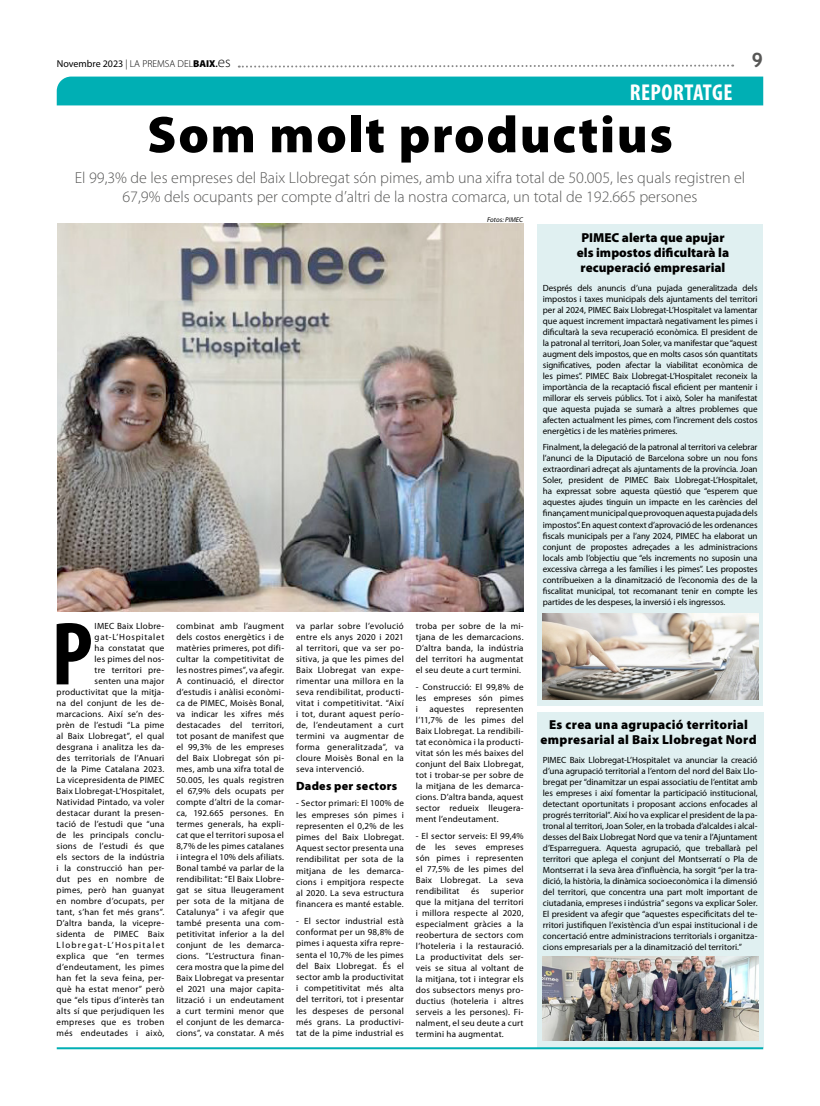
<style>
.page{position:relative;width:820px;height:1106px;background:#fff}
.page>*{position:absolute;margin:0;border:0;box-sizing:border-box;transform-origin:0 0}
.t1{font:700 condensed 90.6px "Myriad Pro";color:#000}
.t2{font:900 52px "Myriad Pro";letter-spacing:.03em;color:#000}
.t3{font:700 condensed 23px "Myriad Pro";letter-spacing:.02em;color:#fff}
.t4{font:700 20px "Trebuchet MS";color:#575756}
.t5{font:300 16px/19px "Myriad Pro";color:#575756;text-align:center}
.t6{font:900 13px/15px "Myriad Pro";letter-spacing:.005em;color:#000;text-align:center}
.t7{font:900 12px "Myriad Pro";letter-spacing:.02em;color:#000}
.t8{font:10px "Myriad Pro";color:#000}
.t9{font:9px/11px "Myriad Pro";letter-spacing:.025em;color:#000;text-align:justify}
.t10{font:italic 7px "Myriad Pro";color:#000}
.s1{font-weight:300}
.s2{font-weight:900}
.s3{font-weight:600}
.s4{font-weight:300;font-size:15px}
</style>
<div class="page">
<svg style="left:239px;top:64px;width:494px;height:4px"></svg>
<div style="left:537px;top:712px;width:226px;height:336px;background:#e0f0f1"></div>
<div style="left:57px;top:77px;width:706px;height:28px;background:#00afb4"></div>
<hr style="left:57px;top:1047px;width:706px;height:2px;background:#00afb4">
<img style="left:57px;top:224px;width:466px;height:388px">
<div style="left:537px;top:224px;width:225px;height:481px;background:#e0f0f1"></div>
<img style="left:542px;top:613px;width:216px;height:86px">
<img style="left:542px;top:956px;width:215px;height:84px">
<p class="t8" style="left:57px;top:58px;width:175px">Novembre 2023 <span class="s1">| LA PREMSA DEL</span><span class="s2">BAIX</span><span class="s3">.</span><span class="s4">es</span></p>
<h3 class="t4" style="left:751px;top:47px;width:13px">9</h3>
<h3 class="t3" style="left:629px;top:79px;width:104px">REPORTATGE</h3>
<h2 class="t2" style="left:147px;top:100px;width:527px">Som molt productius</h2>
<h3 class="t5" style="left:75px;top:168px;width:671px">El 99,3% de les empreses del Baix Llobregat són pimes, amb una xifra total de 50.005, les quals registren el<br>67,9% dels ocupants per compte d’altri de la nostra comarca, un total de 192.665 persones</h3>
<h3 class="t6" style="left:576px;top:229px;width:154px">PIMEC alerta que apujar els impostos dificultarà la recuperació empresarial</h3>
<p class="t9" style="left:542px;top:282px;width:216px">Després dels anuncis d’una pujada generalitzada dels impostos i taxes municipals dels ajuntaments del territori per al 2024, PIMEC Baix Llobregat-L’Hospitalet va lamentar que aquest increment impactarà negativament les pimes i dificultarà la seva recuperació econòmica. El president de la patronal al territori, Joan Soler, va manifestar que “aquest augment dels impostos, que en molts casos són quantitats significatives, poden afectar la viabilitat econòmica de les pimes”. PIMEC Baix Llobregat-L’Hospitalet reconeix la importància de la recaptació fiscal eficient per mantenir i millorar els serveis públics. Tot i això, Soler ha manifestat que aquesta pujada se sumarà a altres problemes que afecten actualment les pimes, com l’increment dels costos energètics i de les matèries primeres.</p>
<p class="t9" style="left:542px;top:442px;width:216px">Finalment, la delegació de la patronal al territori va celebrar l’anunci de la Diputació de Barcelona sobre un nou fons extraordinari adreçat als ajuntaments de la província. Joan Soler, president de PIMEC Baix Llobregat-L’Hospitalet, ha expressat sobre aquesta qüestió que “esperem que aquestes ajudes tinguin un impacte en les carències del finançament municipal que provoquen aquesta pujada dels impostos”. En aquest context d’aprovació de les ordenances fiscals municipals per a l’any 2024, PIMEC ha elaborat un conjunt de propostes adreçades a les administracions locals amb l’objectiu que “els increments no suposin una excessiva càrrega a les famílies i les pimes”. Les propostes contribueixen a la dinamització de l’economia des de la fiscalitat municipal, tot recomanant tenir en compte les partides de les despeses, la inversió i els ingressos.</p>
<p class="t10" style="left:487px;top:215px;width:37px">Fotos: PIMEC</p>
<p class="t9" style="left:57px;top:620px;width:109px;text-align:right">IMEC Baix Llobre&shy;gat-L’Hospitalet<br>ha constatat que<br>les pimes del nos-<br>tre territori pre-<br>senten una major productivitat que la mitja&shy;na del conjunt de les de&shy;marcacions. Així se’n des&shy;prèn de l’estudi “La pime al Baix Llobregat”, el qual desgrana i analitza les da&shy;des territorials de l’Anuari de la Pime Catalana 2023.<br>La vicepresidenta de PIMEC<br>Baix Llobregat-L’Hospitalet,<br>Natividad Pintado, va voler destacar durant la presen&shy;tació de l’estudi que “una de les principals conclu&shy;sions de l’estudi és que els sectors de la indústria i la construcció han per&shy;dut pes en nombre de pimes, però han guanyat en nombre d’ocupats, per tant, s’han fet més grans”.<br>D’altra banda, la vicepre&shy;sidenta de PIMEC Baix<br>Llobregat-L’Hospitalet explica que “en termes d’endeutament, les pimes han fet la seva feina, per&shy;què ha estat menor” però que “els tipus d’interès tan alts sí que perjudiquen les empreses que es troben més endeutades i això,</p>
<p class="t9" style="left:176px;top:620px;width:109px">combinat amb l’augment dels costos energètics i de matèries primeres, pot difi&shy;cultar la competitivitat de les nostres pimes”, va afegir.<br>A continuació, el director d’estudis i anàlisi econòmi&shy;ca de PIMEC, Moisès Bonal, va indicar les xifres més destacades del territori, tot posant de manifest que el 99,3% de les empreses del Baix Llobregat són pi&shy;mes, amb una xifra total de 50.005, les quals registren el 67,9% dels ocupats per compte d’altri de la comar&shy;ca, 192.665 persones. En termes generals, ha expli&shy;cat que el territori suposa el 8,7% de les pimes catalanes i integra el 10% dels afiliats.<br>Bonal també va parlar de la rendibilitat: “El Baix Llobre&shy;gat se situa lleugerament per sota de la mitjana de Catalunya” i va afegir que també presenta una com&shy;petitivitat inferior a la del conjunt de les demarca&shy;cions. ”L’estructura finan&shy;cera mostra que la pime del Baix Llobregat va presentar el 2021 una major capita&shy;lització i un endeutament a curt termini menor que el conjunt de les demarca&shy;cions”, va constatar. A més</p>
<p class="t9" style="left:296px;top:620px;width:109px">va parlar sobre l’evolució entre els anys 2020 i 2021 al territori, que va ser po&shy;sitiva, ja que les pimes del Baix Llobregat van expe&shy;rimentar una millora en la seva rendibilitat, producti&shy;vitat i competitivitat. “Així i tot, durant aquest perío&shy;de, l’endeutament a curt termini va augmentar de forma generalitzada”, va cloure Moisès Bonal en la seva intervenció.</p>
<h1 class="t1" style="left:51px;top:604px;width:43px">P</h1>
<h3 class="t7" style="left:296px;top:777px;width:102px">Dades per sectors</h3>
<p class="t9" style="left:296px;top:797px;width:109px">- Sector primari: El 100% de les empreses són pimes i representen el 0,2% de les pimes del Baix Llobregat.<br>Aquest sector presenta una rendibilitat per sota de la mitjana de les demarca&shy;cions i empitjora respecte al 2020. La seva estructura financera es manté estable.</p>
<p class="t9" style="left:296px;top:915px;width:109px">- El sector industrial està conformat per un 98,8% de pimes i aquesta xifra repre&shy;senta el 10,7% de les pimes del Baix Llobregat. És el sector amb la productivitat i competitivitat més alta del territori, tot i presentar les despeses de personal més grans. La productivi&shy;tat de la pime industrial es</p>
<p class="t9" style="left:415px;top:620px;width:109px">troba per sobre de la mi&shy;tjana de les demarcacions.<br>D’altra banda, la indústria del territori ha augmentat el seu deute a curt termini.</p>
<p class="t9" style="left:415px;top:681px;width:109px">- Construcció: El 99,8% de les empreses són pimes i</p>
<p class="t9" style="left:415px;top:703px;width:109px;text-indent:60px">representen l’11,7% de les pimes del Baix Llobregat. La rendibili&shy;tat econòmica i la producti&shy;vitat són les més baixes del conjunt del Baix Llobregat, tot i trobar-se per sobre de la mitjana de les demarca&shy;cions. D’altra banda, aquest sector redueix lleugera&shy;ment l’endeutament.</p>
<p class="t9" style="left:415px;top:830px;width:109px">- El sector serveis: El 99,4% de les seves empreses són pimes i representen el 77,5% de les pimes del Baix Llobregat. La seva rendibilitat</p>
<p class="t9" style="left:429px;top:703px;width:36px">aquestes</p>
<p class="t9" style="left:471px;top:885px;width:10px">és</p>
<p class="t9" style="left:415px;top:885px;width:109px;text-indent:75px">superior que la mitjana del territori i millora respecte al 2020, especialment gràcies a la reobertura de sectors com l’hoteleria i la restauració.<br>La productivitat dels ser&shy;veis se situa al voltant de la mitjana, tot i integrar els dos subsectors menys pro&shy;ductius (hoteleria i altres serveis a les persones). Fi&shy;nalment, el seu deute a curt termini ha augmentat.</p>
<h3 class="t6" style="left:540px;top:716px;width:217px">Es crea una agrupació territorial empresarial al Baix Llobregat Nord</h3>
<p class="t9" style="left:542px;top:754px;width:216px">PIMEC Baix Llobregat-L’Hospitalet va anunciar la creació d’una agrupació territorial a l’entorn del nord del Baix Llo&shy;bregat per “dinamitzar un espai associatiu de l’entitat amb les empreses i així fomentar la participació institucional, detectant oportunitats i proposant accions enfocades al progrés territorial”. Així ho va explicar el president de la pa&shy;tronal al territori, Joan Soler, en la trobada d’alcaldes i alcal&shy;desses del Baix Llobregat Nord que va tenir a l’Ajuntament d’Esparreguera. Aquesta agrupació, que treballarà pel territori que aplega el conjunt del Montserratí o Pla de Montserrat i la seva àrea d’influència, ha sorgit “per la tra&shy;dició, la història, la dinàmica socioeconòmica i la dimensió del territori, que concentra una part molt important de ciutadania, empreses i indústria” segons va explicar Soler.<br>El president va afegir que “aquestes especificitats del te&shy;rritori justifiquen l’existència d’un espai institucional i de concertació entre administracions territorials i organitza&shy;cions empresarials per a la dinamització del territori.”</p>
</div>
